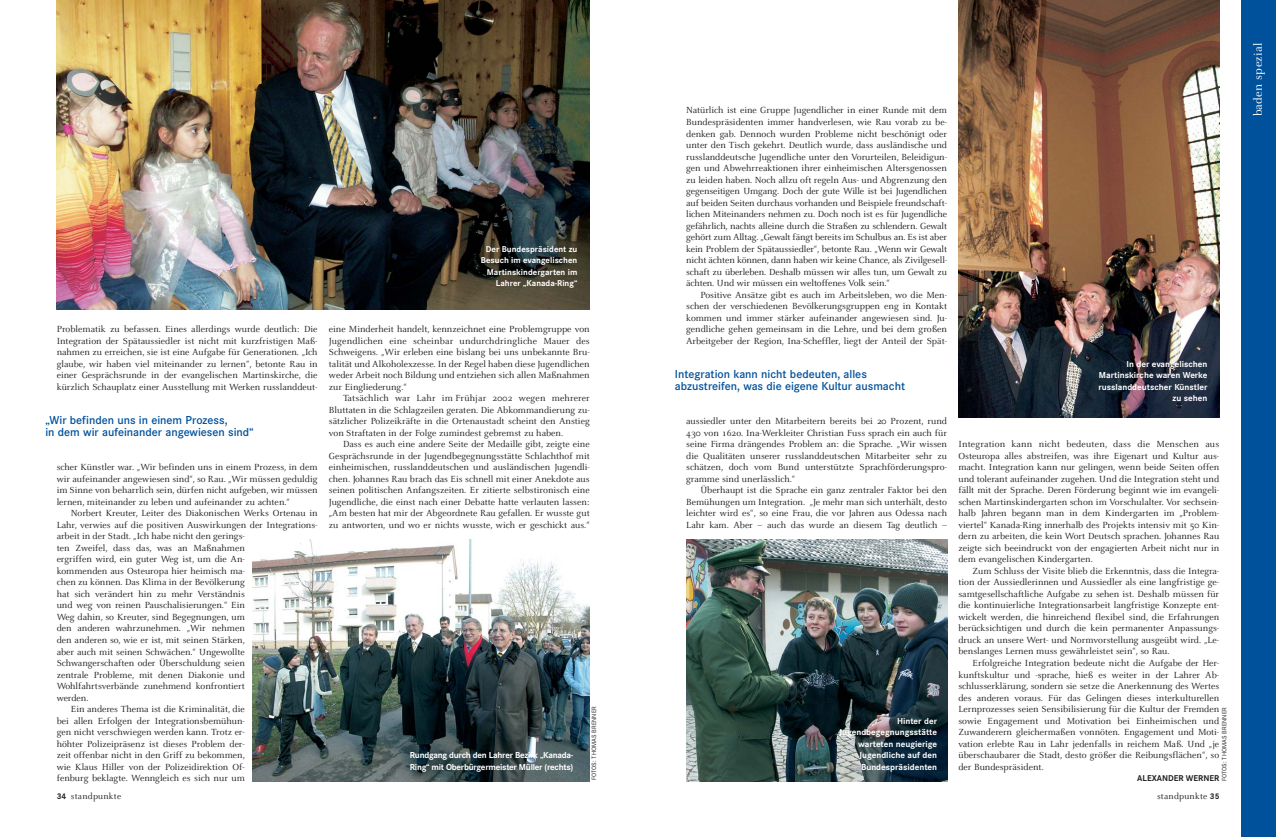
<style>
.page{position:relative;width:1276px;height:837px;background:#fff}
.page>*{position:absolute;margin:0;border:0;box-sizing:border-box;transform-origin:0 0}
.t1{font:12.5px "Celeste";letter-spacing:.025em;color:#fff}
.t2{font:600 12px/11.5px "Corporate S";color:#00519b}
.t3{font:9.8px/11.5px "Celeste";color:#231f20;text-align:justify}
.t4{font:9.3px "Celeste";letter-spacing:.025em;color:#231f20}
.t5{font:700 9px/11.5px "Corporate S";color:#fff;text-align:right}
.t6{font:700 9px/11.5px "Corporate S";letter-spacing:-.03em;color:#fff}
.t7{font:700 8.8px/11.5px "Corporate S";color:#fff;text-align:right}
.t8{font:700 8.8px "Corporate S";color:#231f20}
.t9{font:6.5px "Corporate S";letter-spacing:.015em;color:#231f20}
.s1{font-family:"Corporate S";font-weight:700;font-size:8.5px}
</style>
<div class="page">
<div style="left:1241px;top:0;width:35px;height:836px;background:#00519b"></div>
<img style="left:57px;top:0;width:533px;height:309px">
<img style="left:253px;top:539px;width:337px;height:241px">
<img style="left:686px;top:539px;width:261px;height:241px">
<img style="left:958px;top:0;width:261px;height:417px">
<p class="t3" style="left:57px;top:324px;width:262px">Problematik zu befassen. Eines allerdings wurde deutlich: Die Integration der Spätaussiedler ist nicht mit kurzfristigen Maß&shy;nahmen zu erreichen, sie ist eine Aufgabe für Generationen. „Ich glaube, wir haben viel miteinander zu lernen“, betonte Rau in einer Gesprächsrunde in der evangelischen Martinskirche, die kürzlich Schauplatz einer Ausstellung mit Werken russlanddeut-</p>
<p class="t2" style="left:45px;top:415px;width:210px">„Wir befinden uns in einem Prozess,<br>in dem wir aufeinander angewiesen sind“</p>
<p class="t3" style="left:57px;top:462px;width:262px">scher Künstler war. „Wir befinden uns in einem Prozess, in dem wir aufeinander angewiesen sind“, so Rau. „Wir müssen geduldig im Sinne von beharrlich sein, dürfen nicht aufgeben, wir müssen lernen, miteinander zu leben und aufeinander zu achten.“</p>
<p class="t3" style="left:71px;top:508px;width:248px">Norbert Kreuter, Leiter des Diakonischen Werks Ortenau in</p>
<p class="t3" style="left:57px;top:520px;width:262px">Lahr, verwies auf die positiven Auswirkungen der Integrations-</p>
<p class="t3" style="left:57px;top:531px;width:190px">arbeit in der Stadt. „Ich habe nicht den gerings-</p>
<p class="t3" style="left:57px;top:543px;width:190px">ten Zweifel, dass das, was an Maßnahmen</p>
<p class="t3" style="left:57px;top:554px;width:190px">ergriffen wird, ein guter Weg ist, um die An-</p>
<p class="t3" style="left:57px;top:566px;width:190px">kommenden aus Osteuropa hier heimisch ma-</p>
<p class="t3" style="left:57px;top:577px;width:190px">chen zu können. Das Klima in der Bevölkerung</p>
<p class="t3" style="left:57px;top:589px;width:190px">hat sich verändert hin zu mehr Verständnis</p>
<p class="t3" style="left:57px;top:600px;width:190px">und weg von reinen Pauschalisierungen.“ Ein</p>
<p class="t3" style="left:57px;top:612px;width:190px">Weg dahin, so Kreuter, sind Begegnungen, um</p>
<p class="t3" style="left:57px;top:623px;width:190px">den anderen wahrzunehmen. „Wir nehmen</p>
<p class="t3" style="left:57px;top:635px;width:190px">den anderen so, wie er ist, mit seinen Stärken,</p>
<p class="t3" style="left:57px;top:646px;width:190px">aber auch mit seinen Schwächen.“ Ungewollte</p>
<p class="t3" style="left:57px;top:658px;width:190px">Schwangerschaften oder Überschuldung seien</p>
<p class="t3" style="left:57px;top:669px;width:190px">zentrale Probleme, mit denen Diakonie und</p>
<p class="t3" style="left:57px;top:681px;width:190px">Wohlfahrtsverbände zunehmend konfrontiert</p>
<p class="t3" style="left:57px;top:692px;width:33px">werden.</p>
<p class="t3" style="left:71px;top:704px;width:175px">Ein anderes Thema ist die Kriminalität, die</p>
<p class="t3" style="left:57px;top:715px;width:190px">bei allen Erfolgen der Integrationsbemühun-</p>
<p class="t3" style="left:57px;top:727px;width:190px">gen nicht verschwiegen werden kann. Trotz er-</p>
<p class="t3" style="left:57px;top:738px;width:190px">höhter Polizeipräsenz ist dieses Problem der-</p>
<p class="t3" style="left:57px;top:750px;width:190px">zeit offenbar nicht in den Griff zu bekommen,</p>
<p class="t3" style="left:57px;top:761px;width:190px">wie Klaus Hiller von der Polizeidirektion Of-</p>
<p class="t3" style="left:57px;top:773px;width:190px">fenburg beklagte. Wenngleich es sich nur um</p>
<p class="t3" style="left:686px;top:106px;width:262px">Natürlich ist eine Gruppe Jugendlicher in einer Runde mit dem Bundespräsidenten immer handverlesen, wie Rau vorab zu be&shy;denken gab. Dennoch wurden Probleme nicht beschönigt oder unter den Tisch gekehrt. Deutlich wurde, dass ausländische und russlanddeutsche Jugendliche unter den Vorurteilen, Beleidigun&shy;gen und Abwehrreaktionen ihrer einheimischen Altersgenossen zu leiden haben. Noch allzu oft regeln Aus- und Abgrenzung den gegenseitigen Umgang. Doch der gute Wille ist bei Jugendlichen auf beiden Seiten durchaus vorhanden und Beispiele freundschaft&shy;lichen Miteinanders nehmen zu. Doch noch ist es für Jugendliche gefährlich, nachts alleine durch die Straßen zu schlendern. Gewalt gehört zum Alltag. „Gewalt fängt bereits im Schulbus an. Es ist aber kein Problem der Spätaussiedler“, betonte Rau. „Wenn wir Gewalt nicht ächten können, dann haben wir keine Chance, als Zivilgesell&shy;schaft zu überleben. Deshalb müssen wir alles tun, um Gewalt zu ächten. Und wir müssen ein weltoffenes Volk sein.“</p>
<p class="t3" style="left:686px;top:290px;width:262px;text-indent:14px">Positive Ansätze gibt es auch im Arbeitsleben, wo die Men&shy;schen der verschiedenen Bevölkerungsgruppen eng in Kontakt kommen und immer stärker aufeinander angewiesen sind. Ju&shy;gendliche gehen gemeinsam in die Lehre, und bei dem großen Arbeitgeber der Region, Ina-Scheffler, liegt der Anteil der Spät-</p>
<p class="t7" style="left:481px;top:243px;width:98px">Der Bundespräsident zu<br>Besuch im evangelischen<br>Martinskindergarten im<br>Lahrer „Kanada-Ring“</p>
<p class="t3" style="left:329px;top:324px;width:262px">eine Minderheit handelt, kennzeichnet eine Problemgruppe von Jugendlichen eine scheinbar undurchdringliche Mauer des Schweigens. „Wir erleben eine bislang bei uns unbekannte Bru&shy;talität und Alkoholexzesse. In der Regel haben diese Jugendlichen weder Arbeit noch Bildung und entziehen sich allen Maßnahmen zur Eingliederung.“</p>
<p class="t3" style="left:329px;top:393px;width:262px;text-indent:14px">Tatsächlich war Lahr im Frühjar 2002 wegen mehrerer Bluttaten in die Schlagzeilen geraten. Die Abkommandierung zu&shy;sätzlicher Polizeikräfte in die Ortenaustadt scheint den Anstieg von Straftaten in der Folge zumindest gebremst zu haben.</p>
<p class="t3" style="left:329px;top:439px;width:262px;text-indent:14px">Dass es auch eine andere Seite der Medaille gibt, zeigte eine Gesprächsrunde in der Jugendbegegnungsstätte Schlachthof mit einheimischen, russlanddeutschen und ausländischen Jugendli&shy;chen. Johannes Rau brach das Eis schnell mit einer Anekdote aus seinen politischen Anfangszeiten. Er zitierte selbstironisch eine Jugendliche, die einst nach einer Debatte hatte verlauten lassen: „Am besten hat mir der Abgeordnete Rau gefallen. Er wusste gut zu antworten, und wo er nichts wusste, wich er geschickt aus.“</p>
<p class="t2" style="left:675px;top:369px;width:232px">Integration kann nicht bedeuten, alles abzustreifen, was die eigene Kultur ausmacht</p>
<p class="t5" style="left:1098px;top:358px;width:111px">In der evangelischen<br>Martinskirche waren Werke russlanddeutscher Künstler zu sehen</p>
<p class="t3" style="left:686px;top:416px;width:262px">aussiedler unter den Mitarbeitern bereits bei 20 Prozent, rund 430 von 162o. Ina-Werkleiter Christian Fuss sprach ein auch für seine Firma drängendes Problem an: die Sprache. „Wir wissen die Qualitäten unserer russlanddeutschen Mitarbeiter sehr zu schätzen, doch vom Bund unterstützte Sprachförderungspro&shy;gramme sind unerlässlich.“</p>
<p class="t3" style="left:686px;top:485px;width:262px;text-indent:14px">Überhaupt ist die Sprache ein ganz zentraler Faktor bei den Bemühungen um Integration. „Je mehr man sich unterhält, desto leichter wird es“, so eine Frau, die vor Jahren aus Odessa nach Lahr kam. Aber – auch das wurde an diesem Tag deutlich –</p>
<p class="t3" style="left:958px;top:439px;width:262px">Integration kann nicht bedeuten, dass die Menschen aus Osteuropa alles abstreifen, was ihre Eigenart und Kultur aus&shy;macht. Integration kann nur gelingen, wenn beide Seiten offen und tolerant aufeinander zugehen. Und die Integration steht und fällt mit der Sprache. Deren Förderung beginnt wie im evangeli&shy;schen Martinskindergarten schon im Vorschulalter. Vor sechsein&shy;halb Jahren begann man in dem Kindergarten im „Problem&shy;viertel“ Kanada-Ring innerhalb des Projekts intensiv mit 50 Kin&shy;dern zu arbeiten, die kein Wort Deutsch sprachen. Johannes Rau zeigte sich beeindruckt von der engagierten Arbeit nicht nur in dem evangelischen Kindergarten.</p>
<p class="t3" style="left:958px;top:566px;width:262px;text-indent:14px">Zum Schluss der Visite blieb die Erkenntnis, dass die Integra&shy;tion der Aussiedlerinnen und Aussiedler als eine langfristige ge&shy;samtgesellschaftliche Aufgabe zu sehen ist. Deshalb müssen für die kontinuierliche Integrationsarbeit langfristige Konzepte ent&shy;wickelt werden, die hinreichend flexibel sind, die Erfahrungen berücksichtigen und durch die kein permanenter Anpassungs&shy;druck an unsere Wert- und Normvorstellung ausgeübt wird. „Le&shy;benslanges Lernen muss gewährleistet sein“, so Rau.</p>
<p class="t3" style="left:958px;top:658px;width:262px;text-indent:14px">Erfolgreiche Integration bedeute nicht die Aufgabe der Her&shy;kunftskultur und -sprache, hieß es weiter in der Lahrer Ab&shy;schlusserklärung, sondern sie setze die Anerkennung des Wertes des anderen voraus. Für das Gelingen dieses interkulturellen Lernprozesses seien Sensibilisierung für die Kultur der Fremden sowie Engagement und Motivation bei Einheimischen und Zuwanderern gleichermaßen vonnöten. Engagement und Moti&shy;vation erlebte Rau in Lahr jedenfalls in reichem Maß. Und „je überschaubarer die Stadt, desto größer die Reibungsflächen“, so der Bundespräsident.</p>
<p class="t8" style="left:1137px;top:774px;width:83px">ALEXANDER WERNER</p>
<p class="t9" style="left:591px;top:779px;width:75px;rotate:-90deg">FOTOS: THOMAS BRENNER</p>
<p class="t9" style="left:1222px;top:780px;width:75px;rotate:-90deg">FOTOS: THOMAS BRENNER</p>
<p class="t5" style="left:839px;top:715px;width:99px">Hinter der<br>Jugendbegegnungsstätte warteten neugierige<br>Jugendliche auf den<br>Bundespräsidenten</p>
<p class="t6" style="left:410px;top:749px;width:165px">Rundgang durch den Lahrer Bezirk „Kanada-<br>Ring“ mit Oberbürgermeister Müller (rechts)</p>
<p class="t4" style="left:57px;top:792px;width:66px"><span class="s1">34</span> standpunkte</p>
<p class="t4" style="left:1157px;top:792px;width:64px">standpunkte <span class="s1">35</span></p>
<p class="t1" style="left:1253px;top:116px;width:75px;rotate:-90deg">baden spezial</p>
</div>
